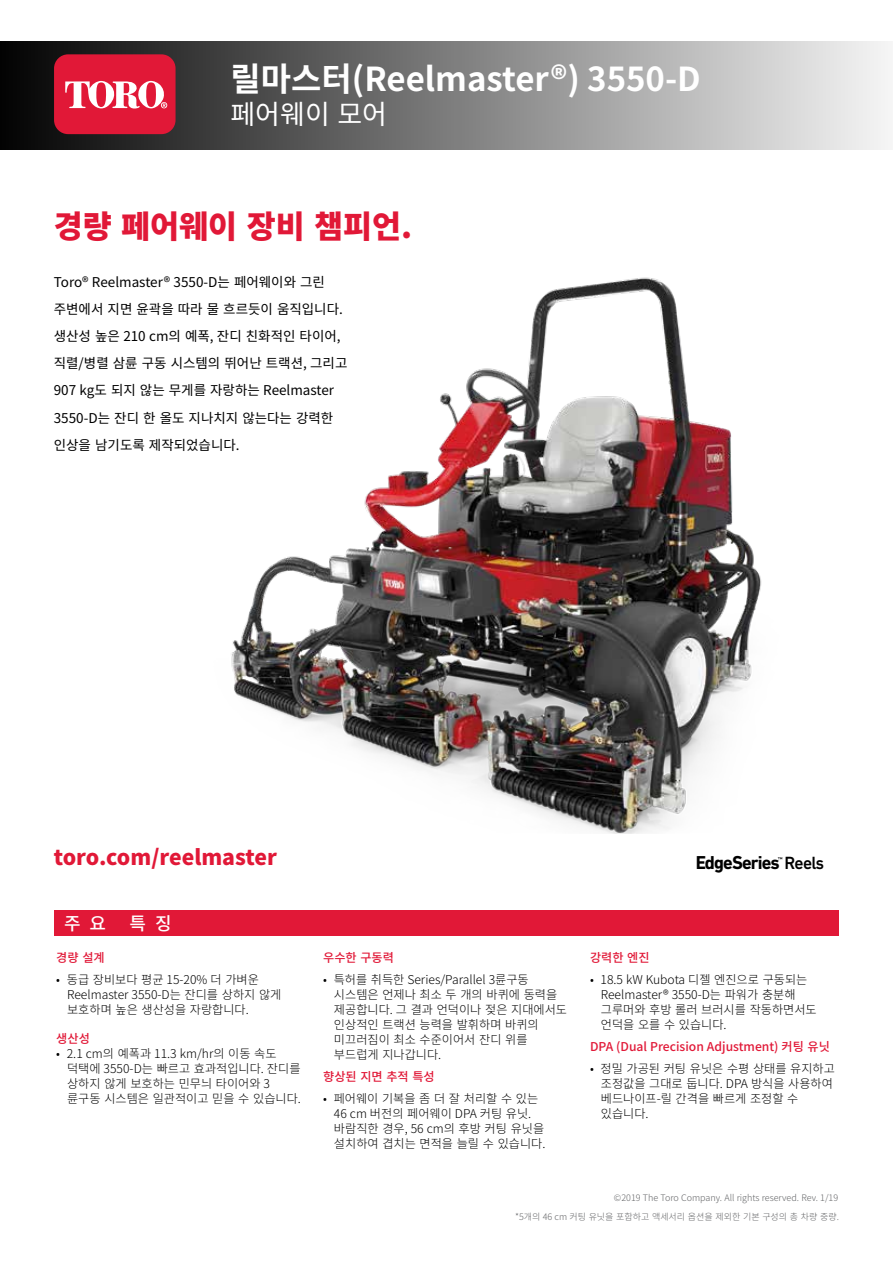
<style>
.page{position:relative;width:893px;height:1263px;background:#fff}
.page>*{position:absolute;margin:0;border:0;box-sizing:border-box;transform-origin:0 0}
.t1{font:700 33px "Noto Sans CJ Kkr";color:#fff}
.t2{font:900 31.5px "Noto Sans CJ Kkr";color:#e11837}
.t3{font:27px "Noto Sans CJ Kkr";color:#fff}
.t4{font:900 21.15px "Noto Sans CJ Kkr";color:#e11837}
.t5{font:700 19.05px "DIN Next LT Pro";letter-spacing:-.04em;color:#000;scale:.96 1}
.t6{font:500 18px "Noto Sans CJ Kkr";color:#fff}
.t7{font:13.5px/27px "Noto Sans CJ Kkr";color:#000}
.t8{font:300 12.15px/15px "Noto Sans CJ Kkr";color:#000}
.t9{font:500 12.15px "Noto Sans CJ Kkr";color:#e11837}
.t10{font:300 9px "Noto Sans CJ Kkr";color:#636466}
.t11{font:500 5.7px "DIN Next LT Pro";color:#000}
.s1{font-weight:500;font-size:18px}
</style>
<div class="page">
<img style="left:231px;top:277px;width:531px;height:556px">
<div style="left:54px;top:910px;width:785px;height:26px;background:#e11837"></div>
<div style="left:0;top:42px;width:893px;height:108px;background:linear-gradient(to right,#030202,#f5f5f5)"></div>
<div style="left:54px;top:54px;width:122px;height:80px;background:#e11837;border-radius:14px"></div>
<svg style="left:65px;top:81px;width:102px;height:28px"></svg>
<h1 class="t1" style="left:230px;top:61px;width:472px">릴마스터(Reelmaster®) 3550-D</h1>
<h3 class="t3" style="left:230px;top:99px;width:158px">페어웨이 모어</h3>
<h2 class="t2" style="left:54px;top:208px;width:360px">경량 페어웨이 장비 챔피언.</h2>
<p class="t7" style="left:54px;top:269px;width:295px">Toro® Reelmaster® 3550-D는 페어웨이와 그린 주변에서 지면 윤곽을 따라 물 흐르듯이 움직입니다. 생산성 높은 210 cm의 예폭, 잔디 친화적인 타이어, 직렬/병렬 삼륜 구동 시스템의 뛰어난 트랙션, 그리고<br>907 kg도 되지 않는 무게를 자랑하는 Reelmaster<br>3550-D는 잔디 한 올도 지나치지 않는다는 강력한 인상을 남기도록 제작되었습니다.</p>
<h3 class="t4" style="left:54px;top:845px;width:225px">toro.com/reelmaster</h3>
<h3 class="t6" style="left:64px;top:913px;width:44px">주 요</h3>
<h3 class="t6" style="left:130px;top:913px;width:44px">특 징</h3>
<p class="t9" style="left:56px;top:951px;width:50px">경량 설계</p>
<p class="t8" style="left:67px;top:972px;width:216px;text-indent:-11px">• 동급 장비보다 평균 15-20% 더 가벼운<br>Reelmaster 3550-D는 잔디를 상하지 않게 보호하며 높은 생산성을 자랑합니다.</p>
<p class="t9" style="left:56px;top:1031px;width:35px">생산성</p>
<p class="t8" style="left:67px;top:1046px;width:235px;text-indent:-11px">• 2.1 cm의 예폭과 11.3 km/hr의 이동 속도 덕택에 3550-D는 빠르고 효과적입니다. 잔디를 상하지 않게 보호하는 민무늬 타이어와 3 륜구동 시스템은 일관적이고 믿을 수 있습니다.</p>
<p class="t9" style="left:323px;top:951px;width:72px">우수한 구동력</p>
<p class="t8" style="left:334px;top:972px;width:235px;text-indent:-11px">• 특허를 취득한 Series/Parallel 3륜구동 시스템은 언제나 최소 두 개의 바퀴에 동력을 제공합니다. 그 결과 언덕이나 젖은 지대에서도 인상적인 트랙션 능력을 발휘하며 바퀴의 미끄러짐이 최소 수준이어서 잔디 위를 부드럽게 지나갑니다.</p>
<p class="t9" style="left:323px;top:1069px;width:113px">향상된 지면 추적 특성</p>
<p class="t8" style="left:334px;top:1091px;width:213px;text-indent:-11px">• 페어웨이 기복을 좀 더 잘 처리할 수 있는<br>46 cm 버전의 페어웨이 DPA 커팅 유닛. 바람직한 경우, 56 cm의 후방 커팅 유닛을 설치하여 겹치는 면적을 늘릴 수 있습니다.</p>
<h3 class="t5" style="left:696px;top:851px;width:135px">EdgeSeries <span class="s1">Reels</span></h3>
<p class="t11" style="left:778px;top:856px;width:6px">™</p>
<p class="t9" style="left:590px;top:951px;width:61px">강력한 엔진</p>
<p class="t8" style="left:601px;top:972px;width:217px;text-indent:-11px">• 18.5 kW Kubota 디젤 엔진으로 구동되는<br>Reelmaster® 3550-D는 파워가 충분해 그루머와 후방 롤러 브러시를 작동하면서도 언덕을 오를 수 있습니다.</p>
<p class="t9" style="left:590px;top:1039px;width:241px">DPA (Dual Precision Adjustment) 커팅 유닛</p>
<p class="t8" style="left:601px;top:1061px;width:236px;text-indent:-11px">• 정밀 가공된 커팅 유닛은 수평 상태를 유지하고 조정값을 그대로 둡니다. DPA 방식을 사용하여 베드나이프-릴 간격을 빠르게 조정할 수 있습니다.</p>
<p class="t10" style="left:614px;top:1193px;width:226px">©2019 The Toro Company. All rights reserved. Rev. 1/19</p>
<p class="t10" style="left:515px;top:1212px;width:325px">*5개의 46 cm 커팅 유닛을 포함하고 액세서리 옵션을 제외한 기본 구성의 총 차량 중량.</p>
</div>
